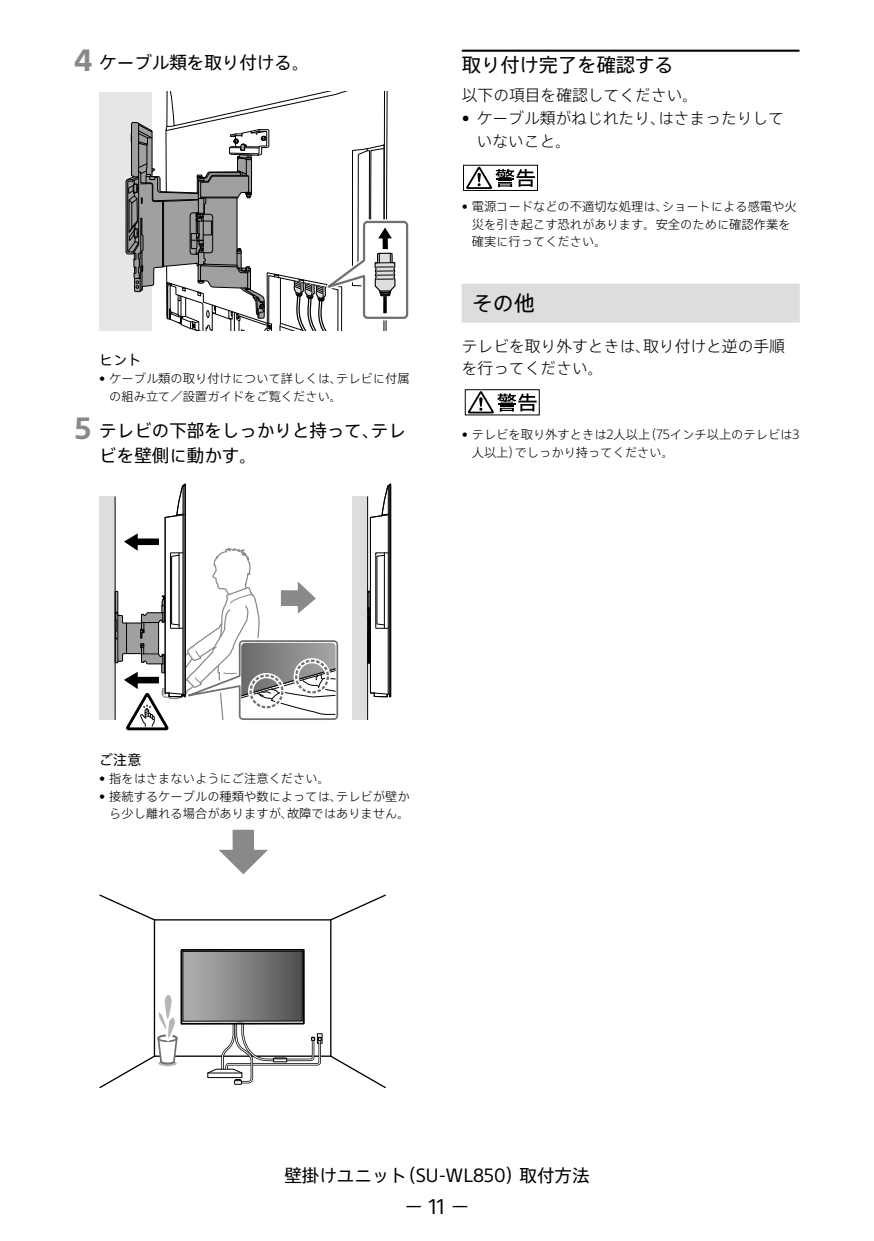
<style>
.page{position:relative;width:874px;height:1241px;background:#fff}
.page>*{position:absolute;margin:0;border:0;box-sizing:border-box;transform-origin:0 0}
.L2{font:21px "SST Jp Pro";color:#000}
.L1{font:19.25px "SST Jp Pro";color:#000}
.t1{font:17.5px/24.5px "SST Jp Pro";color:#000}
.B{font:300 15.75px/22.8px "SST Jp Pro";color:#000}
.L5_ind{font:14px "SST Jp Pro";color:#000}
.t2{font:300 12.25px/17.5px "SST Jp Pro";color:#000}
.s1{font-weight:700;font-size:28px;color:#898989}
</style>
<div class="page">
<div style="left:99px;top:92px;width:53px;height:238px;background:#e6e6e7"></div>
<svg style="left:125px;top:91px;width:284px;height:240px"></svg>
<hr style="left:383px;top:296px;width:3px;height:17px;background:#000">
<div style="left:99px;top:496px;width:16px;height:223px;background:#dcdddd"></div>
<div style="left:351px;top:496px;width:16px;height:223px;background:#dcdddd"></div>
<hr style="left:367px;top:496px;width:1px;height:223px;background:#000">
<svg style="left:114px;top:483px;width:225px;height:247px"></svg>
<svg style="left:367px;top:483px;width:24px;height:214px"></svg>
<svg style="left:219px;top:829px;width:49px;height:45px"></svg>
<div style="left:154px;top:919px;width:177px;height:137px;border:1px solid #000"></div>
<svg style="left:329px;top:894px;width:57px;height:27px"></svg>
<svg style="left:329px;top:1054px;width:57px;height:33px"></svg>
<svg style="left:99px;top:894px;width:57px;height:27px"></svg>
<svg style="left:99px;top:947px;width:223px;height:140px"></svg>
<hr style="left:461px;top:50px;width:338px;height:2px;background:#000">
<div style="left:461px;top:284px;width:338px;height:38px;background:#dcdddd"></div>
<div style="left:463px;top:165px;width:74px;height:26px;border:1px solid #000"></div>
<svg style="left:466px;top:167px;width:68px;height:22px"></svg>
<div style="left:464px;top:389px;width:75px;height:26px;border:1px solid #000"></div>
<svg style="left:468px;top:391px;width:68px;height:22px"></svg>
<p class="t1" style="left:74px;top:50px;width:236px"><span class="s1">4</span> ケーブル類を取り付ける。</p>
<p class="L5_ind" style="left:99px;top:349px;width:43px">ヒント</p>
<p class="t2" style="left:109px;top:369px;width:302px;text-indent:-10px">• ケーブル類の取り付けについて詳しくは、テレビに付属の組み立て／設置ガイドをご覧ください。</p>
<p class="t1" style="left:99px;top:417px;width:308px;text-indent:-25px"><span class="s1">5</span> テレビの下部をしっかりと持って、テレビを壁側に動かす。</p>
<p class="L1" style="left:461px;top:51px;width:213px">取り付け完了を確認する</p>
<p class="B" style="left:461px;top:83px;width:238px">以下の項目を確認してください。</p>
<p class="B" style="left:476px;top:106px;width:309px;text-indent:-15px">• ケーブル類がねじれたり、はさまったりしていないこと。</p>
<p class="t2" style="left:471px;top:197px;width:326px;text-indent:-10px">• 電源コードなどの不適切な処理は、ショートによる感電や火災を引き起こす恐れがあります。安全のために確認作業を確実に行ってください。</p>
<p class="L2" style="left:471px;top:287px;width:64px">その他</p>
<p class="B" style="left:461px;top:333px;width:324px">テレビを取り外すときは、取り付けと逆の手順を行ってください。</p>
<p class="t2" style="left:471px;top:425px;width:329px;text-indent:-10px">• テレビを取り外すときは2人以上（75インチ以上のテレビは3人以上）でしっかり持ってください。</p>
<p class="L5_ind" style="left:99px;top:749px;width:43px">ご注意</p>
<p class="t2" style="left:99px;top:769px;width:232px">• 指をはさまないようにご注意ください。</p>
<p class="t2" style="left:99px;top:786px;width:312px;text-align:right">• 接続するケーブルの種類や数によっては、テレビが壁から少し離れる場合がありますが、故障ではありません。</p>
<h3 class="t1" style="left:284px;top:1162px;width:306px">壁掛けユニット（SU-WL850）取付方法</h3>
<h2 class="L1" style="left:404px;top:1191px;width:67px">− 11 −</h2>
</div>
